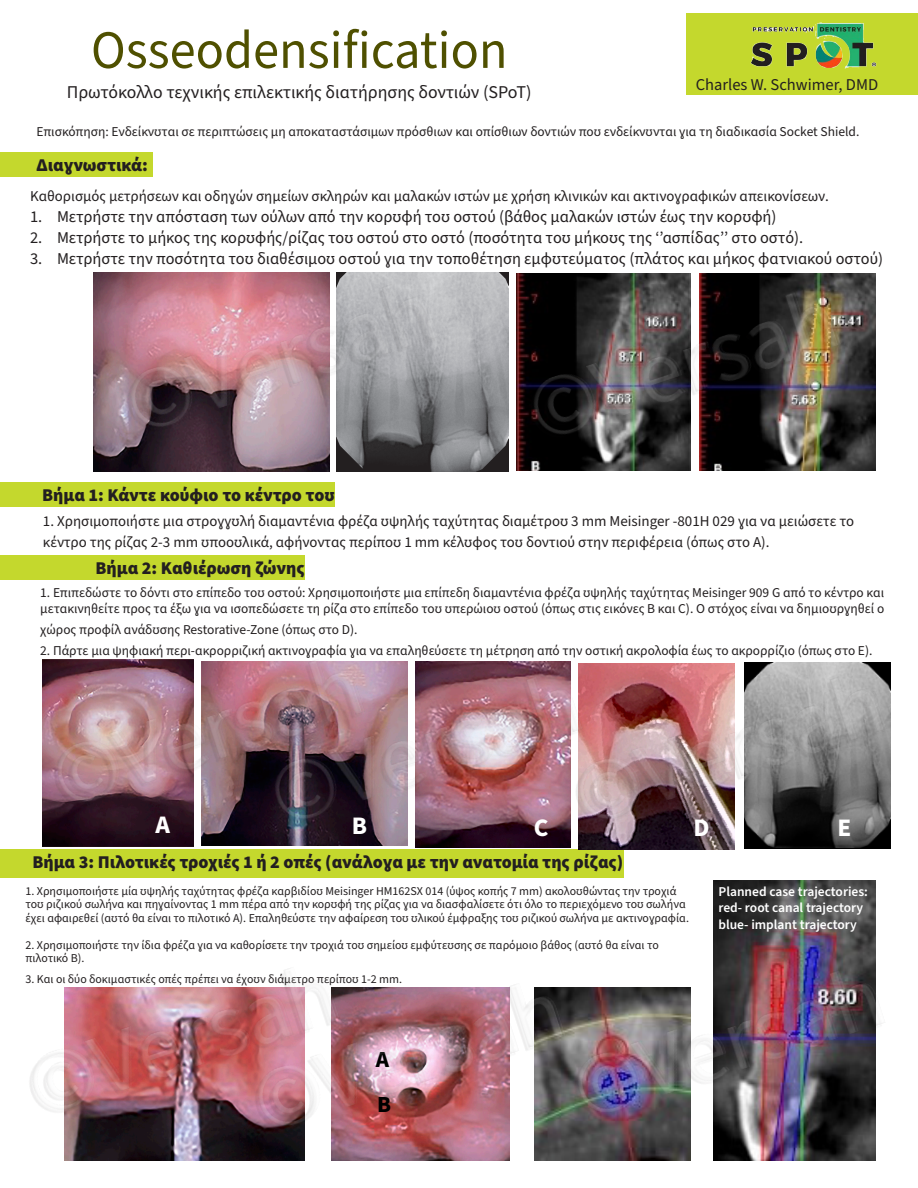
<style>
.page{position:relative;width:918px;height:1188px;background:#fff}
.page>*{position:absolute;margin:0;border:0;box-sizing:border-box;transform-origin:0 0}
.t1{font:54px "Source Sans Pro";color:#4f5000}
.t2{font:700 25.2px "Source Sans Pro";color:#fff}
.t3{font:700 23.1px "Source Sans Pro";color:#000}
.t4{font:900 18px "Source Sans Pro";color:#231f20}
.t5{font:18px "Source Sans Pro";color:#231f20}
.t6{font:16.5px "Source Sans Pro";color:#231f20}
.t7{font:15px/21px "Source Sans Pro";color:#231f20}
.t8{font:13.5px/16.2px "Source Sans Pro";color:#231f20}
.t9{font:600 13.5px "Source Sans Pro";color:#fff}
.t10{font:12px/13.5px "Source Sans Pro";color:#231f20}
</style>
<div class="page">
<div style="left:686px;top:13px;width:231px;height:82px;background:#c4d82d"></div>
<img style="left:474px;top:273px;width:14px;height:198px">
<div style="left:0;top:849px;width:623px;height:29px;background:#c4d82d"></div>
<div style="left:0;top:482px;width:335px;height:25px;background:#c4d82d"></div>
<div style="left:0;top:152px;width:152px;height:25px;background:#c4d82d"></div>
<img style="left:714px;top:881px;width:161px;height:41px">
<img style="left:750px;top:22px;width:127px;height:47px">
<div style="left:0;top:555px;width:305px;height:25px;background:#c4d82d"></div>
<img style="left:488px;top:272px;width:388px;height:200px">
<img style="left:93px;top:272px;width:381px;height:200px">
<img style="left:618px;top:662px;width:273px;height:209px">
<img style="left:400px;top:661px;width:218px;height:189px">
<img style="left:42px;top:659px;width:358px;height:188px">
<img style="left:601px;top:922px;width:281px;height:239px">
<img style="left:375px;top:985px;width:226px;height:176px">
<img style="left:29px;top:968px;width:346px;height:193px">
<p class="t1" style="left:91px;top:14px;width:418px">Osseodensification</p>
<p class="t5" style="left:67px;top:80px;width:466px">Πρωτόκολλο τεχνικής επιλεκτικής διατήρησης δοντιών (SPoT)</p>
<p class="t6" style="left:696px;top:73px;width:184px">Charles W. Schwimer, DMD</p>
<p class="t8" style="left:36px;top:124px;width:824px">Επισκόπηση: Ενδείκνυται σε περιπτώσεις μη αποκαταστάσιμων πρόσθιων και οπίσθιων δοντιών που ενδείκνυνται για τη διαδικασία Socket Shield.</p>
<p class="t4" style="left:36px;top:152px;width:113px">Διαγνωστικά:</p>
<p class="t7" style="left:30px;top:186px;width:800px">Καθορισμός μετρήσεων και οδηγών σημείων σκληρών και μαλακών ιστών με χρήση κλινικών και ακτινογραφικών απεικονίσεων.</p>
<p class="t6" style="left:30px;top:206px;width:748px">1. Μετρήστε την απόσταση των ούλων από την κορυφή του οστού (βάθος μαλακών ιστών έως την κορυφή)</p>
<p class="t6" style="left:30px;top:227px;width:775px">2. Μετρήστε το μήκος της κορυφής/ρίζας του οστού στο οστό (ποσότητα του μήκους της ‘’ασπίδας’’ στο οστό).</p>
<p class="t6" style="left:30px;top:248px;width:855px">3. Μετρήστε την ποσότητα του διαθέσιμου οστού για την τοποθέτηση εμφυτεύματος (πλάτος και μήκος φατνιακού οστού)</p>
<p class="t4" style="left:42px;top:482px;width:294px">Βήμα 1: Κάντε κούφιο το κέντρο του</p>
<p class="t7" style="left:43px;top:511px;width:813px">1. Χρησιμοποιήστε μια στρογγυλή διαμαντένια φρέζα υψηλής ταχύτητας διαμέτρου 3 mm Meisinger -801H 029 για να μειώσετε το κέντρο της ρίζας 2-3 mm υποουλικά, αφήνοντας περίπου 1 mm κέλυφος του δοντιού στην περιφέρεια (όπως στο Α).</p>
<p class="t4" style="left:96px;top:555px;width:210px">Βήμα 2: Καθιέρωση ζώνης</p>
<p class="t8" style="left:40px;top:585px;width:846px">1. Επιπεδώστε το δόντι στο επίπεδο του οστού: Χρησιμοποιήστε μια επίπεδη διαμαντένια φρέζα υψηλής ταχύτητας Meisinger 909 G από το κέντρο και μετακινηθείτε προς τα έξω για να ισοπεδώσετε τη ρίζα στο επίπεδο του υπερώιου οστού (όπως στις εικόνες Β και C). Ο στόχος είναι να δημιουργηθεί ο</p>
<p class="t8" style="left:40px;top:622px;width:319px">χώρος προφίλ ανάδυσης Restorative-Zone (όπως στο D).</p>
<p class="t8" style="left:40px;top:643px;width:834px">2. Πάρτε μια ψηφιακή περι-ακρορριζική ακτινογραφία για να επαληθεύσετε τη μέτρηση από την οστική ακρολοφία έως το ακρορρίζιο (όπως στο Ε).</p>
<p class="t2" style="left:155px;top:807px;width:16px">A</p>
<p class="t2" style="left:352px;top:808px;width:17px">B</p>
<p class="t2" style="left:534px;top:810px;width:16px">C</p>
<p class="t2" style="left:838px;top:810px;width:15px">E</p>
<p class="t4" style="left:32px;top:849px;width:592px">Βήμα 3: Πιλοτικές τροχιές 1 ή 2 οπές (ανάλογα με την ανατομία της ρίζας)</p>
<p class="t2" style="left:693px;top:811px;width:18px">D</p>
<p class="t10" style="left:26px;top:884px;width:665px">1. Χρησιμοποιήστε μία υψηλής ταχύτητας φρέζα καρβιδίου Meisinger HM162SX 014 (ύψος κοπής 7 mm) ακολουθώντας την τροχιά του ριζικού σωλήνα και πηγαίνοντας 1 mm πέρα από την κορυφή της ρίζας για να διασφαλίσετε ότι όλο το περιεχόμενο του σωλήνα έχει αφαιρεθεί (αυτό θα είναι το πιλοτικό Α). Επαληθεύστε την αφαίρεση του υλικού έμφραξης του ριζικού σωλήνα με ακτινογραφία.</p>
<p class="t10" style="left:26px;top:938px;width:635px">2. Χρησιμοποιήστε την ίδια φρέζα για να καθορίσετε την τροχιά του σημείου εμφύτευσης σε παρόμοιο βάθος (αυτό θα είναι το πιλοτικό Β).</p>
<p class="t10" style="left:26px;top:973px;width:378px">3. Και οι δύο δοκιμαστικές οπές πρέπει να έχουν διάμετρο περίπου 1-2 mm.</p>
<p class="t3" style="left:376px;top:1043px;width:15px">A</p>
<p class="t3" style="left:377px;top:1089px;width:15px">B</p>
<p class="t9" style="left:718px;top:883px;width:151px">Planned case trajectories:</p>
<p class="t9" style="left:718px;top:899px;width:146px">red- root canal trajectory</p>
<p class="t9" style="left:718px;top:915px;width:140px">blue- implant trajectory</p>
</div>
